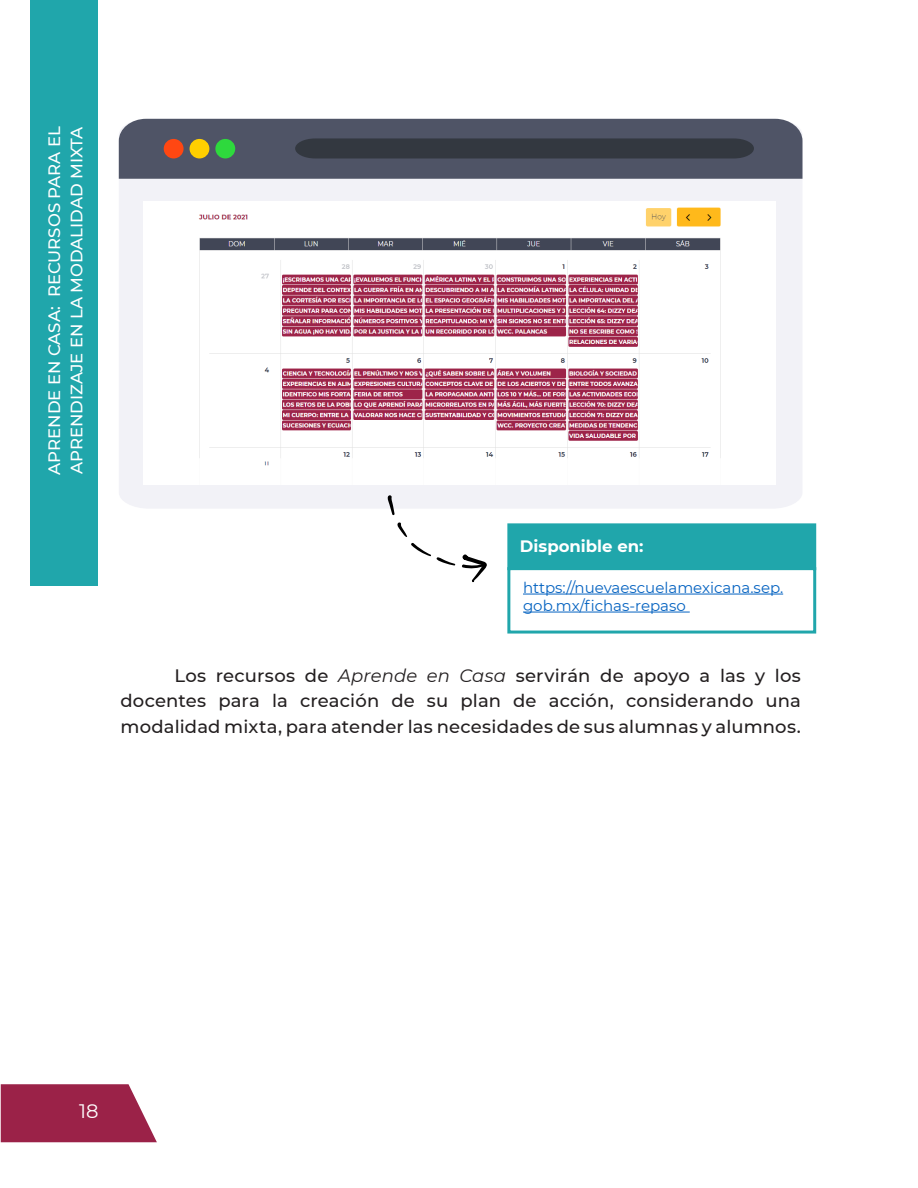
<style>
.page{position:relative;width:918px;height:1188px;background:#fff}
.page>*{position:absolute;margin:0;border:0;box-sizing:border-box;transform-origin:0 0}
.t1{font:19.5px "Montserrat";color:#fff}
.t2{font:500 18px/25.5px "Montserrat";letter-spacing:.01em;color:#231f20;text-align:justify}
.t3{font:500 16.5px "Montserrat";color:#fff}
.t4{font:700 16.5px "Montserrat";color:#fff}
.t5{font:15px/18px "Montserrat";color:#0563c1}
.s1{font-weight:400;font-style:italic}
</style>
<div class="page">
<svg style="left:1px;top:1084px;width:156px;height:58px;background:#a43658"></svg>
<div style="left:119px;top:179px;width:683px;height:329px;background:#f2f2f7"></div>
<svg style="left:119px;top:119px;width:683px;height:60px;background:#4a4f5e"></svg>
<div style="left:164px;top:139px;width:20px;height:19px;background:#ff4712;border-radius:50%"></div>
<div style="left:190px;top:139px;width:19px;height:19px;background:#ffcf00;border-radius:50%"></div>
<div style="left:215px;top:139px;width:20px;height:19px;background:#2ed93d;border-radius:50%"></div>
<img style="left:143px;top:202px;width:633px;height:282px">
<div style="left:507px;top:523px;width:309px;height:47px;background:#20a6ab;border:3px solid #20a6ab"></div>
<div style="left:507px;top:567px;width:309px;height:67px;background:#fff;border:3px solid #20a6ab"></div>
<hr style="left:523px;top:594px;width:260px;height:1px;background:#0563c1">
<hr style="left:523px;top:612px;width:167px;height:1px;background:#0563c1">
<svg style="left:397px;top:522px;width:90px;height:60px"></svg>
<svg style="left:387px;top:495px;width:8px;height:21px"></svg>
<div style="left:30px;top:0;width:67px;height:585px;background:#20a6ab"></div>
<p class="t3" style="left:43px;top:475px;width:350px;rotate:-90deg">APRENDE EN CASA: RECURSOS PARA EL</p>
<p class="t3" style="left:65px;top:474px;width:349px;rotate:-90deg">APRENDIZAJE EN LA MODALIDAD MIXTA</p>
<p class="t4" style="left:520px;top:534px;width:125px">Disponible en:</p>
<p class="t5" style="left:523px;top:578px;width:262px">https://nuevaescuelamexicana.sep. gob.mx/fichas-repaso</p>
<p class="t2" style="left:120px;top:662px;width:682px;text-indent:54px">Los recursos de <span class="s1">Aprende en Casa</span> servirán de apoyo a las y los docentes para la creación de su plan de acción, considerando una modalidad mixta, para atender las necesidades de sus alumnas y alumnos.</p>
<p class="t1" style="left:79px;top:1098px;width:21px">18</p>
</div>
